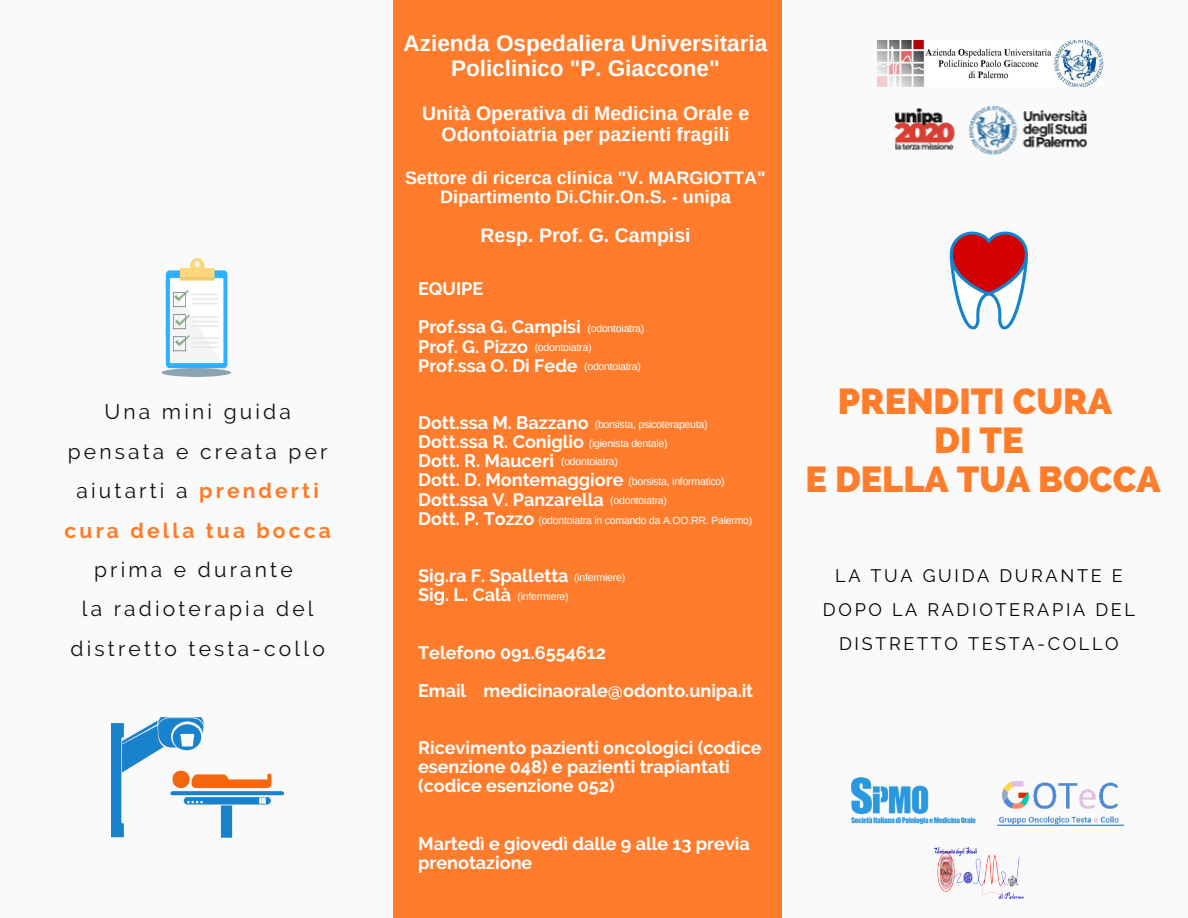
<style>
.page{position:relative;width:1188px;height:918px;background:#fafafa}
.page>*{position:absolute;margin:0;border:0;box-sizing:border-box;transform-origin:0 0}
.t1{font:800 36px/39.3px "Raleway";color:#ff7c2b;text-align:center}
.t2{font:700 22.5px/24.8px "Arimo";color:#fff;text-align:center}
.t3{font:21px/39.3px "Raleway";letter-spacing:.15em;color:#111;text-align:center}
.t4{font:700 19.5px/21.3px "Arimo";color:#fff;text-align:center}
.t5{font:700 18px/19.2px "Raleway";color:#fff}
.t6{font:700 18px/19.2px "Arimo";color:#fff;text-align:center}
.t7{font:18px/33.6px "Raleway";letter-spacing:.15em;color:#000;text-align:center}
.t8{font:10.5px/19.8px "Arimo";letter-spacing:-.02em;color:#fff}
.s1{font-weight:700;color:#ff7c2b}
</style>
<div class="page">
<img style="left:877px;top:40px;width:227px;height:46px">
<img style="left:852px;top:777px;width:124px;height:46px">
<img style="left:161px;top:259px;width:70px;height:118px">
<img style="left:949px;top:231px;width:79px;height:99px">
<img style="left:997px;top:781px;width:126px;height:44px">
<img style="left:894px;top:107px;width:193px;height:48px">
<img style="left:935px;top:848px;width:88px;height:50px">
<div style="left:394px;top:0;width:388px;height:918px;background:#ff7c2c"></div>
<img style="left:112px;top:717px;width:172px;height:121px">
<p class="t3" style="left:65px;top:392px;width:268px">Una mini guida pensata e creata per aiutarti a <span class="s1">prenderti cura della tua bocca</span></p>
<p class="t3" style="left:71px;top:550px;width:256px">prima e durante<br>la radioterapia del distretto testa-collo</p>
<p class="t2" style="left:404px;top:31px;width:365px">Azienda Ospedaliera Universitaria<br>Policlinico "P. Giaccone"</p>
<p class="t4" style="left:422px;top:102px;width:329px">Unità Operativa di Medicina Orale e<br>Odontoiatria per pazienti fragili</p>
<p class="t6" style="left:405px;top:168px;width:362px">Settore di ricerca clinica "V. MARGIOTTA"<br>Dipartimento Di.Chir.On.S. - unipa</p>
<p class="t4" style="left:481px;top:225px;width:212px">Resp. Prof. G. Campisi</p>
<p class="t5" style="left:418px;top:270px;width:164px;line-height:38.2px">EQUIPE<br>Prof.ssa G. Campisi</p>
<p class="t5" style="left:418px;top:337px;width:161px">Prof. G. Pizzo<br>Prof.ssa O. Di Fede</p>
<p class="t8" style="left:588px;top:319px;width:58px">(odontoiatra)</p>
<p class="t8" style="left:535px;top:338px;width:58px">(odontoiatra)</p>
<p class="t8" style="left:584px;top:357px;width:58px">(odontoiatra)</p>
<p class="t5" style="left:418px;top:413px;width:207px">Dott.ssa M. Bazzano<br>Dott.ssa R. Coniglio<br>Dott. R. Mauceri<br>Dott. D. Montemaggiore<br>Dott.ssa V. Panzarella<br>Dott. P. Tozzo</p>
<p class="t8" style="left:589px;top:414px;width:120px;text-indent:6px">(borsista, psicoterapeuta) (igienista dentale)</p>
<p class="t8" style="left:561px;top:452px;width:58px">(odontoiatra)</p>
<p class="t8" style="left:610px;top:472px;width:116px;line-height:18.6px;text-indent:18px">(borsista, informatico) (odontoiatra)</p>
<p class="t8" style="left:538px;top:511px;width:216px">(odontoiatra in comando da A.OO.RR. Palermo)</p>
<p class="t5" style="left:418px;top:566px;width:152px">Sig.ra F. Spalletta<br>Sig. L. Calà</p>
<p class="t5" style="left:418px;top:633px;width:337px;line-height:38.2px">Telefono 091.6554612<br>Email medicinaorale@odonto.unipa.it</p>
<p class="t5" style="left:418px;top:738px;width:345px">Ricevimento pazienti oncologici (codice esenzione 048) e pazienti trapiantati (codice esenzione 052)</p>
<p class="t8" style="left:574px;top:567px;width:53px">(infermiere)</p>
<p class="t8" style="left:518px;top:586px;width:53px">(infermiere)</p>
<p class="t5" style="left:418px;top:834px;width:333px">Martedì e giovedì dalle 9 alle 13 previa prenotazione</p>
<h1 class="t1" style="left:805px;top:381px;width:357px">PRENDITI CURA<br>DI TE<br>E DELLA TUA BOCCA</h1>
<p class="t7" style="left:823px;top:559px;width:314px">LA TUA GUIDA DURANTE E<br>DOPO LA RADIOTERAPIA DEL<br>DISTRETTO TESTA-COLLO</p>
</div>
